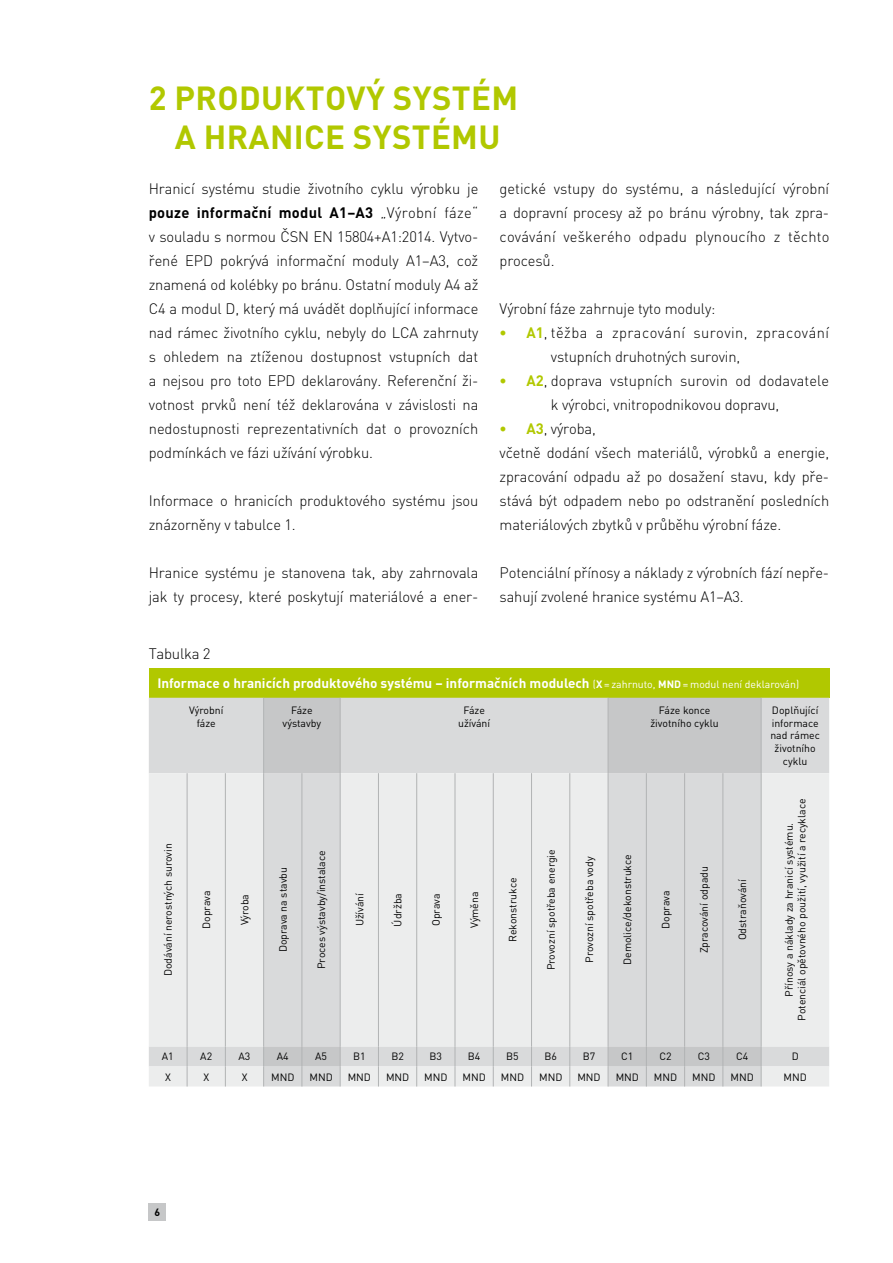
<style>
.page{position:relative;width:893px;height:1263px;background:#fff}
.page>*{position:absolute;margin:0;border:0;box-sizing:border-box;transform-origin:0 0}
.t1{font:700 33px/39px "DIN Pro";letter-spacing:.01em;color:#b1c800;text-align:center}
.t2{font:300 15px/24px "DIN Pro";letter-spacing:-.01em;color:#000}
.t3{font:300 15px/24px "DIN Pro";letter-spacing:.03em;color:#000}
.t4{font:700 13.5px "DIN Pro";color:#fff}
.t5{font:10.5px/12.6px "DIN Pro";color:#000;text-align:center}
.t6{font:700 10.5px "DIN Pro";color:#000}
.s1{font-weight:700}
.s2{font-weight:700;color:#b1c800}
.s3{font-weight:400;font-size:10.5px}
.s4{font-size:10.5px}
</style>
<div class="page">
<div style="left:149px;top:668px;width:680px;height:30px;background:#b1c800"></div>
<div style="left:149px;top:698px;width:680px;height:75px;background:#d9dadb"></div>
<svg style="left:264px;top:698px;width:497px;height:75px;background:#cfd1d2"></svg>
<svg style="left:149px;top:773px;width:680px;height:313px;background:#e4e5e5"></svg>
<hr style="left:263px;top:698px;width:1px;height:75px;background:#b1b3b4">
<hr style="left:340px;top:698px;width:1px;height:75px;background:#b1b3b4">
<hr style="left:608px;top:698px;width:1px;height:75px;background:#b1b3b4">
<hr style="left:761px;top:698px;width:1px;height:75px;background:#b1b3b4">
<hr style="left:187px;top:773px;width:1px;height:273px;background:#b1b3b4">
<hr style="left:225px;top:773px;width:1px;height:273px;background:#b1b3b4">
<hr style="left:263px;top:773px;width:1px;height:273px;background:#b1b3b4">
<hr style="left:302px;top:773px;width:1px;height:273px;background:#b1b3b4">
<hr style="left:340px;top:773px;width:1px;height:273px;background:#b1b3b4">
<hr style="left:378px;top:773px;width:1px;height:273px;background:#b1b3b4">
<hr style="left:416px;top:773px;width:1px;height:273px;background:#b1b3b4">
<hr style="left:455px;top:773px;width:1px;height:273px;background:#b1b3b4">
<hr style="left:493px;top:773px;width:1px;height:273px;background:#b1b3b4">
<hr style="left:531px;top:773px;width:1px;height:273px;background:#b1b3b4">
<hr style="left:569px;top:773px;width:1px;height:273px;background:#b1b3b4">
<hr style="left:608px;top:773px;width:1px;height:273px;background:#b1b3b4">
<hr style="left:646px;top:773px;width:1px;height:273px;background:#b1b3b4">
<hr style="left:684px;top:773px;width:1px;height:273px;background:#b1b3b4">
<hr style="left:722px;top:773px;width:1px;height:273px;background:#b1b3b4">
<hr style="left:761px;top:773px;width:1px;height:273px;background:#b1b3b4">
<svg style="left:187px;top:1046px;width:1px;height:40px"></svg>
<svg style="left:225px;top:1046px;width:1px;height:40px"></svg>
<svg style="left:263px;top:1046px;width:1px;height:40px"></svg>
<svg style="left:302px;top:1046px;width:1px;height:40px"></svg>
<svg style="left:340px;top:1046px;width:1px;height:40px"></svg>
<svg style="left:378px;top:1046px;width:1px;height:40px"></svg>
<svg style="left:416px;top:1046px;width:1px;height:40px"></svg>
<svg style="left:455px;top:1046px;width:1px;height:40px"></svg>
<svg style="left:493px;top:1046px;width:1px;height:40px"></svg>
<svg style="left:531px;top:1046px;width:1px;height:40px"></svg>
<svg style="left:569px;top:1046px;width:1px;height:40px"></svg>
<svg style="left:608px;top:1046px;width:1px;height:40px"></svg>
<svg style="left:646px;top:1046px;width:1px;height:40px"></svg>
<svg style="left:684px;top:1046px;width:1px;height:40px"></svg>
<svg style="left:722px;top:1046px;width:1px;height:40px"></svg>
<svg style="left:761px;top:1046px;width:1px;height:40px"></svg>
<div style="left:149px;top:1203px;width:17px;height:17px;background:#c6c7c8"></div>
<h1 class="t1" style="left:149px;top:78px;width:371px">2 PRODUKTOVÝ SYSTÉM<br>A HRANICE SYSTÉMU</h1>
<p class="t2" style="left:149px;top:176px;width:331px;text-align:justify">Hranicí systému studie životního cyklu výrobku je <span class="s1">pouze informační modul A1–A3</span> „Výrobní fáze“ v souladu s normou ČSN EN 15804+A1:2014. Vytvo&shy;řené EPD pokrývá informační moduly A1–A3, což znamená od kolébky po bránu. Ostatní moduly A4 až C4 a modul D, který má uvádět doplňující informace nad rámec životního cyklu, nebyly do LCA zahrnuty s ohledem na ztíženou dostupnost vstupních dat a nejsou pro toto EPD deklarovány. Referenční ži&shy;votnost prvků není též deklarována v závislosti na nedostupnosti reprezentativních dat o provozních podmínkách ve fázi užívání výrobku.</p>
<p class="t2" style="left:149px;top:488px;width:331px">Informace o hranicích produktového systému jsou znázorněny v tabulce 1.</p>
<p class="t2" style="left:149px;top:560px;width:331px">Hranice systému je stanovena tak, aby zahrnovala jak ty procesy, které poskytují materiálové a ener-</p>
<p class="t2" style="left:500px;top:176px;width:331px;text-align:justify">getické vstupy do systému, a následující výrobní a dopravní procesy až po bránu výrobny, tak zpra&shy;covávání veškerého odpadu plynoucího z těchto procesů.</p>
<p class="t2" style="left:500px;top:296px;width:217px">Výrobní fáze zahrnuje tyto moduly:</p>
<p class="t3" style="left:551px;top:320px;width:280px;text-indent:-51px"><span class="s2">• A1</span>, těžba a zpracování surovin, zpracování vstupních druhotných surovin,</p>
<p class="t2" style="left:500px;top:368px;width:331px;text-align:center"><span class="s2">• A2</span>, doprava vstupních surovin od dodavatele k výrobci, vnitropodnikovou dopravu,</p>
<p class="t2" style="left:500px;top:416px;width:331px"><span class="s2">• A3</span>, výroba,<br>včetně dodání všech materiálů, výrobků a energie, zpracování odpadu až po dosažení stavu, kdy pře&shy;stává být odpadem nebo po odstranění posledních materiálových zbytků v průběhu výrobní fáze.</p>
<p class="t2" style="left:500px;top:560px;width:331px">Potenciální přínosy a náklady z výrobních fází nepře&shy;sahují zvolené hranice systému A1–A3.</p>
<p class="t2" style="left:149px;top:641px;width:63px">Tabulka 2</p>
<p class="t4" style="left:157px;top:674px;width:643px">Informace o hranicích produktového systému – informačních modulech <span class="s3">(</span><span class="s4">X</span> <span class="s3">= zahrnuto,</span> <span class="s4">MND</span> <span class="s3">= modul není deklarován)</span></p>
<p class="t5" style="left:189px;top:704px;width:36px">Výrobní fáze</p>
<p class="t5" style="left:283px;top:704px;width:40px">Fáze výstavby</p>
<p class="t5" style="left:458px;top:704px;width:34px">Fáze užívání</p>
<p class="t5" style="left:650px;top:704px;width:70px">Fáze konce životního cyklu</p>
<p class="t5" style="left:770px;top:704px;width:51px">Doplňující informace nad rámec životního cyklu</p>
<p class="t5" style="left:162px;top:976px;width:134px;rotate:-90deg">Dodávání nerostných surovin</p>
<p class="t5" style="left:200px;top:929px;width:40px;rotate:-90deg">Doprava</p>
<p class="t5" style="left:238px;top:925px;width:33px;rotate:-90deg">Výroba</p>
<p class="t5" style="left:276px;top:952px;width:87px;rotate:-90deg">Doprava na stavbu</p>
<p class="t5" style="left:315px;top:969px;width:120px;rotate:-90deg">Proces výstavby/instalace</p>
<p class="t5" style="left:353px;top:926px;width:35px;rotate:-90deg">Užívání</p>
<p class="t5" style="left:391px;top:926px;width:35px;rotate:-90deg">Údržba</p>
<p class="t5" style="left:430px;top:926px;width:34px;rotate:-90deg">Oprava</p>
<p class="t5" style="left:468px;top:928px;width:38px;rotate:-90deg">Výměna</p>
<p class="t5" style="left:506px;top:942px;width:66px;rotate:-90deg">Rekonstrukce</p>
<p class="t5" style="left:544px;top:970px;width:122px;rotate:-90deg">Provozní spotřeba energie</p>
<p class="t5" style="left:583px;top:963px;width:108px;rotate:-90deg">Provozní spotřeba vody</p>
<p class="t5" style="left:621px;top:965px;width:112px;rotate:-90deg">Demolice/dekonstrukce</p>
<p class="t5" style="left:659px;top:929px;width:40px;rotate:-90deg">Doprava</p>
<p class="t5" style="left:697px;top:953px;width:89px;rotate:-90deg">Zpracování odpadu</p>
<p class="t5" style="left:736px;top:940px;width:63px;rotate:-90deg">Odstraňování</p>
<p class="t5" style="left:783px;top:1021px;width:224px;rotate:-90deg">Přínosy a náklady za hranicí systému.<br>Potenciál opětovného použití, využití a recyklace</p>
<p class="t5" style="left:162px;top:1050px;width:13px">A1</p>
<p class="t5" style="left:200px;top:1050px;width:13px">A2</p>
<p class="t5" style="left:239px;top:1050px;width:13px">A3</p>
<p class="t5" style="left:277px;top:1050px;width:13px">A4</p>
<p class="t5" style="left:315px;top:1050px;width:13px">A5</p>
<p class="t5" style="left:353px;top:1050px;width:14px">B1</p>
<p class="t5" style="left:391px;top:1050px;width:14px">B2</p>
<p class="t5" style="left:430px;top:1050px;width:14px">B3</p>
<p class="t5" style="left:468px;top:1050px;width:14px">B4</p>
<p class="t5" style="left:506px;top:1050px;width:14px">B5</p>
<p class="t5" style="left:544px;top:1050px;width:14px">B6</p>
<p class="t5" style="left:583px;top:1050px;width:14px">B7</p>
<p class="t5" style="left:621px;top:1050px;width:14px">C1</p>
<p class="t5" style="left:659px;top:1050px;width:14px">C2</p>
<p class="t5" style="left:698px;top:1050px;width:14px">C3</p>
<p class="t5" style="left:736px;top:1050px;width:14px">C4</p>
<p class="t5" style="left:792px;top:1050px;width:9px">D</p>
<p class="t5" style="left:165px;top:1070px;width:7px">X</p>
<p class="t5" style="left:203px;top:1070px;width:7px">X</p>
<p class="t5" style="left:242px;top:1070px;width:7px">X</p>
<p class="t5" style="left:271px;top:1070px;width:25px">MND</p>
<p class="t5" style="left:309px;top:1070px;width:25px">MND</p>
<p class="t5" style="left:348px;top:1070px;width:25px">MND</p>
<p class="t5" style="left:386px;top:1070px;width:25px">MND</p>
<p class="t5" style="left:424px;top:1070px;width:25px">MND</p>
<p class="t5" style="left:463px;top:1070px;width:25px">MND</p>
<p class="t5" style="left:501px;top:1070px;width:25px">MND</p>
<p class="t5" style="left:539px;top:1070px;width:25px">MND</p>
<p class="t5" style="left:577px;top:1070px;width:25px">MND</p>
<p class="t5" style="left:616px;top:1070px;width:25px">MND</p>
<p class="t5" style="left:654px;top:1070px;width:25px">MND</p>
<p class="t5" style="left:692px;top:1070px;width:25px">MND</p>
<p class="t5" style="left:730px;top:1070px;width:25px">MND</p>
<p class="t5" style="left:784px;top:1070px;width:25px">MND</p>
<p class="t6" style="left:154px;top:1205px;width:7px">6</p>
</div>
